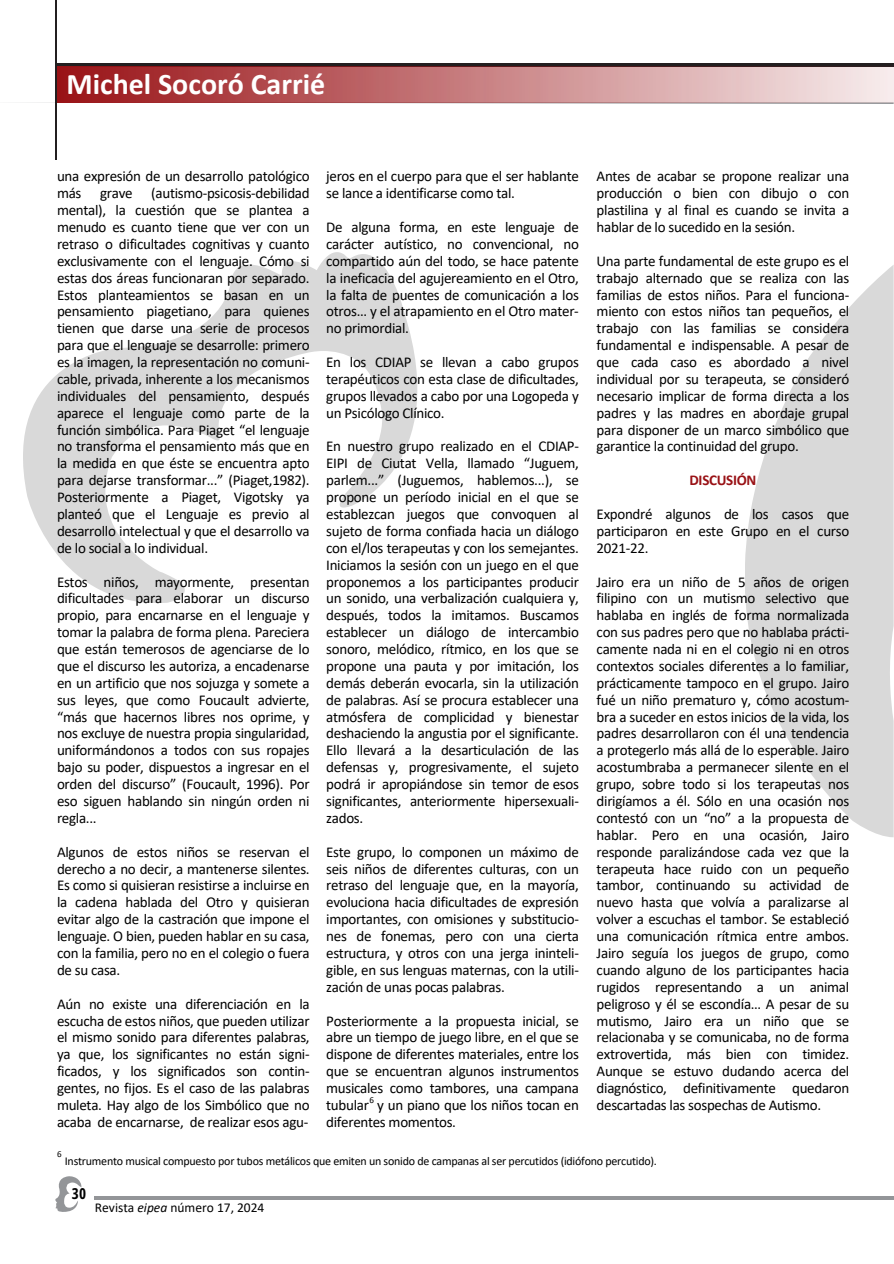
<style>
.page{position:relative;width:894px;height:1264px;background:#fff}
.page>*{position:absolute;margin:0;border:0;box-sizing:border-box;transform-origin:0 0}
.t1{font:700 30px "Calibri";color:#fff}
.t2{font:15px/16.8px "Calibri";letter-spacing:-.02em;color:#000;text-align:justify}
.t3{font:700 15px "Calibri";letter-spacing:-.02em;color:#991216}
.t4{font:700 15px "Open Sans Condensed";color:#000}
.t5{font:13.5px "Calibri";color:#000}
.t6{font:12px "Calibri";letter-spacing:-.02em;color:#000}
.t7{font:9px "Calibri";color:#000}
.s1{font-style:italic}
</style>
<div class="page">
<svg style="left:23px;top:252px;width:395px;height:351px"></svg>
<svg style="left:745px;top:265px;width:148px;height:572px;fill:#d9d9d9"></svg>
<svg style="left:55px;top:1176px;width:26px;height:35px"></svg>
<hr style="left:95px;top:1196px;width:798px;height:3px;background:#939598">
<hr style="left:56px;top:63px;width:837px;height:4px;background:#231f20">
<svg style="left:25px;top:102px;width:868px;height:2px"></svg>
<hr style="left:55px;top:0;width:2px;height:159px;background:#231f20">
<img style="left:57px;top:66px;width:836px;height:36px">
<p class="t1" style="left:67px;top:71px;width:260px">Michel Socoró Carrié</p>
<h3 class="t2" style="left:57px;top:169px;width:254px">una expresión de un desarrollo patológico más grave (autismo-psicosis-debilidad mental), la cuestión que se plantea a menudo es cuanto tiene que ver con un retraso o dificultades cognitivas y cuanto exclusivamente con el lenguaje. Cómo si estas dos áreas funcionaran por separado.<br>Estos planteamientos se basan en un pensamiento piagetiano, para quienes tienen que darse una serie de procesos para que el lenguaje se desarrolle: primero es la imagen, la representación no comuni&shy;cable, privada, inherente a los mecanismos individuales del pensamiento, después aparece el lenguaje como parte de la función simbólica. Para Piaget “el lenguaje no transforma el pensamiento más que en la medida en que éste se encuentra apto para dejarse transformar...” (Piaget,1982).<br>Posteriormente a Piaget, Vigotsky ya planteó que el Lenguaje es previo al desarrollo intelectual y que el desarrollo va de lo social a lo individual.</h3>
<h3 class="t2" style="left:57px;top:574px;width:254px">Estos niños, mayormente, presentan dificultades para elaborar un discurso propio, para encarnarse en el lenguaje y tomar la palabra de forma plena. Pareciera que están temerosos de agenciarse de lo que el discurso les autoriza, a encadenarse en un artificio que nos sojuzga y somete a sus leyes, que como Foucault advierte, “más que hacernos libres nos oprime, y nos excluye de nuestra propia singularidad, uniformándonos a todos con sus ropajes bajo su poder, dispuestos a ingresar en el orden del discurso” (Foucault, 1996). Por eso siguen hablando sin ningún orden ni regla...</h3>
<h3 class="t2" style="left:57px;top:844px;width:254px">Algunos de estos niños se reservan el derecho a no decir, a mantenerse silentes.<br>Es como si quisieran resistirse a incluirse en la cadena hablada del Otro y quisieran evitar algo de la castración que impone el lenguaje. O bien, pueden hablar en su casa, con la familia, pero no en el colegio o fuera de su casa.</h3>
<h3 class="t2" style="left:57px;top:996px;width:254px">Aún no existe una diferenciación en la escucha de estos niños, que pueden utilizar el mismo sonido para diferentes palabras, ya que, los significantes no están signi&shy;ficados, y los significados son contin&shy;gentes, no fijos. Es el caso de las palabras muleta. Hay algo de los Simbólico que no acaba de encarnarse, de realizar esos agu-</h3>
<h3 class="t2" style="left:326px;top:169px;width:254px">jeros en el cuerpo para que el ser hablante se lance a identificarse como tal.</h3>
<h3 class="t2" style="left:326px;top:220px;width:254px">De alguna forma, en este lenguaje de carácter autístico, no convencional, no compartido aún del todo, se hace patente la ineficacia del agujereamiento en el Otro, la falta de puentes de comunicación a los otros… y el atrapamiento en el Otro mater&shy;no primordial.</h3>
<h3 class="t2" style="left:326px;top:355px;width:254px">En los CDIAP se llevan a cabo grupos terapéuticos con esta clase de dificultades, grupos llevados a cabo por una Logopeda y un Psicólogo Clínico.</h3>
<h3 class="t2" style="left:326px;top:439px;width:254px">En nuestro grupo realizado en el CDIAP-EIPI de Ciutat Vella, llamado “Juguem, parlem...” (Juguemos, hablemos...), se propone un período inicial en el que se establezcan juegos que convoquen al sujeto de forma confiada hacia un diálogo con el/los terapeutas y con los semejantes.<br>Iniciamos la sesión con un juego en el que proponemos a los participantes producir un sonido, una verbalización cualquiera y, después, todos la imitamos. Buscamos establecer un diálogo de intercambio sonoro, melódico, rítmico, en los que se propone una pauta y por imitación, los demás deberán evocarla, sin la utilización de palabras. Así se procura establecer una atmósfera de complicidad y bienestar deshaciendo la angustia por el significante.<br>Ello llevará a la desarticulación de las defensas y, progresivamente, el sujeto podrá ir apropiándose sin temor de esos significantes, anteriormente hipersexuali&shy;zados.</h3>
<h3 class="t2" style="left:326px;top:844px;width:254px">Este grupo, lo componen un máximo de seis niños de diferentes culturas, con un retraso del lenguaje que, en la mayoría, evoluciona hacia dificultades de expresión importantes, con omisiones y substitucio&shy;nes de fonemas, pero con una cierta estructura, y otros con una jerga ininteli&shy;gible, en sus lenguas maternas, con la utili&shy;zación de unas pocas palabras.</h3>
<h3 class="t2" style="left:326px;top:1013px;width:254px">Posteriormente a la propuesta inicial, se abre un tiempo de juego libre, en el que se dispone de diferentes materiales, entre los que se encuentran algunos instrumentos musicales como tambores, una campana tubular y un piano que los niños tocan en diferentes momentos.</h3>
<p class="t7" style="left:369px;top:1096px;width:6px">6</p>
<p class="t2" style="left:596px;top:169px;width:254px">Antes de acabar se propone realizar una producción o bien con dibujo o con plastilina y al final es cuando se invita a hablar de lo sucedido en la sesión.</p>
<h3 class="t2" style="left:596px;top:253px;width:254px">Una parte fundamental de este grupo es el trabajo alternado que se realiza con las familias de estos niños. Para el funciona&shy;miento con estos niños tan pequeños, el trabajo con las familias se considera fundamental e indispensable. A pesar de que cada caso es abordado a nivel individual por su terapeuta, se consideró necesario implicar de forma directa a los padres y las madres en abordaje grupal para disponer de un marco simbólico que garantice la continuidad del grupo.</h3>
<h3 class="t3" style="left:689px;top:474px;width:68px">DISCUSIÓN</h3>
<h2 class="t2" style="left:596px;top:507px;width:254px">Expondré algunos de los casos que participaron en este Grupo en el curso 2021-22.</h2>
<h3 class="t2" style="left:596px;top:574px;width:254px">Jairo era un niño de 5 años de origen filipino con un mutismo selectivo que hablaba en inglés de forma normalizada con sus padres pero que no hablaba prácti&shy;camente nada ni en el colegio ni en otros contextos sociales diferentes a lo familiar, prácticamente tampoco en el grupo. Jairo fué un niño prematuro y, cómo acostum&shy;bra a suceder en estos inicios de la vida, los padres desarrollaron con él una tendencia a protegerlo más allá de lo esperable. Jairo acostumbraba a permanecer silente en el grupo, sobre todo si los terapeutas nos dirigíamos a él. Sólo en una ocasión nos contestó con un “no” a la propuesta de hablar. Pero en una ocasión, Jairo responde paralizándose cada vez que la terapeuta hace ruido con un pequeño tambor, continuando su actividad de nuevo hasta que volvía a paralizarse al volver a escuchas el tambor. Se estableció una comunicación rítmica entre ambos.<br>Jairo seguía los juegos de grupo, como cuando alguno de los participantes hacia rugidos representando a un animal peligroso y él se escondía… A pesar de su mutismo, Jairo era un niño que se relacionaba y se comunicaba, no de forma extrovertida, más bien con timidez.<br>Aunque se estuvo dudando acerca del diagnóstico, definitivamente quedaron descartadas las sospechas de Autismo.</h3>
<h3 class="t7" style="left:57px;top:1150px;width:6px">6</h3>
<p class="t6" style="left:65px;top:1155px;width:593px">Instrumento musical compuesto por tubos metálicos que emiten un sonido de campanas al ser percutidos (idiófono percutido).</p>
<h1 class="t4" style="left:72px;top:1183px;width:16px">30</h1>
<p class="t5" style="left:95px;top:1201px;width:171px">Revista <span class="s1">eipea</span> número 17, 2024</p>
</div>
